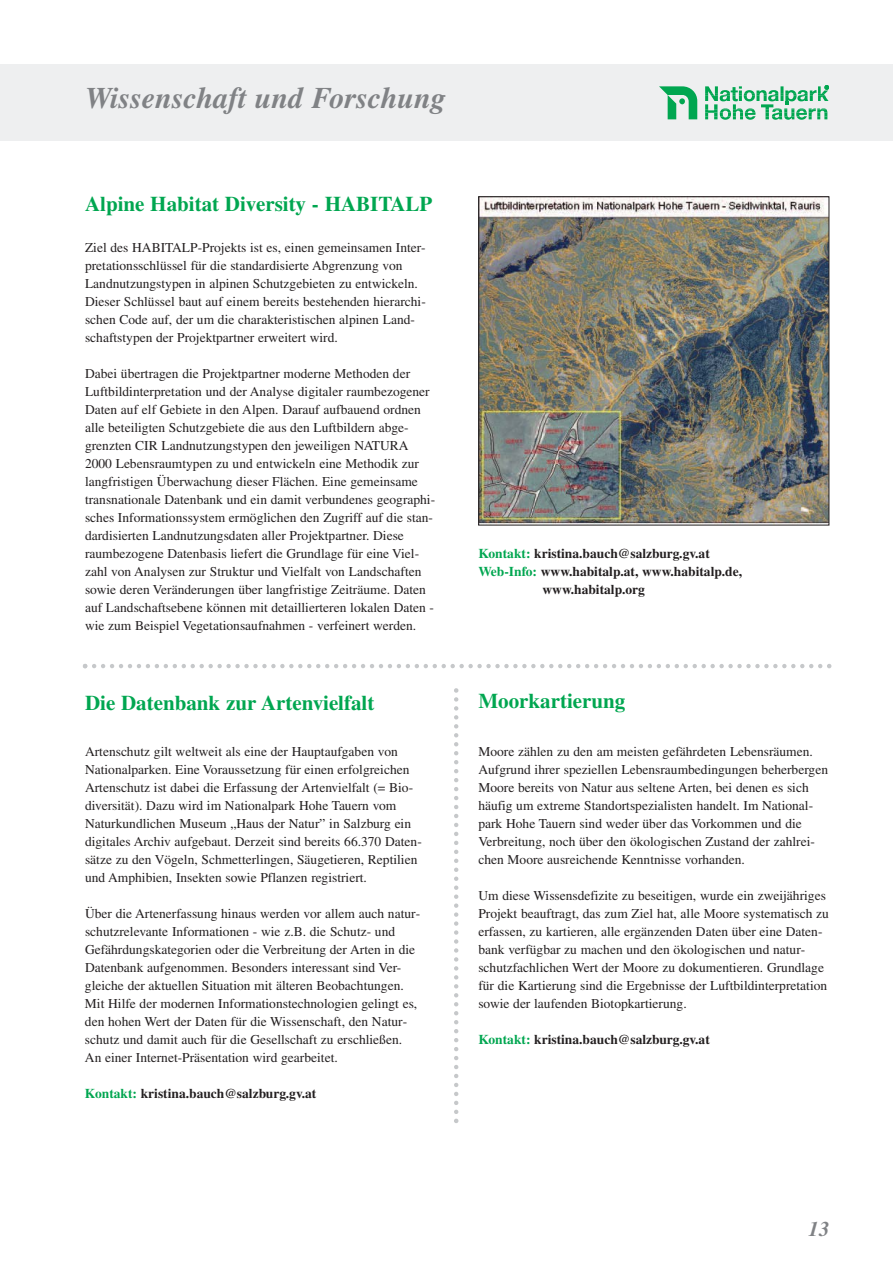
<style>
.page{position:relative;width:893px;height:1263px;background:#fff}
.page>*{position:absolute;margin:0;border:0;box-sizing:border-box;transform-origin:0 0}
.t1{font:italic 700 30px "Times";color:#808285}
.t2{font:700 21px "Times";color:#00a650}
.t3{font:italic 700 21px "Times";color:#808285}
.t4{font:13.5px/18px "Times";color:#231f20}
.t5{font:700 13.5px "Times";color:#231f20}
.s1{color:#00a650}
</style>
<div class="page">
<div style="left:3px;top:64px;width:890px;height:76px;background:#eeeff0"></div>
<div style="left:0;top:64px;width:13px;height:76px;background:#eeeff0"></div>
<svg style="left:659px;top:86px;width:38px;height:33px"></svg>
<svg style="left:705px;top:85px;width:124px;height:35px"></svg>
<img style="left:480px;top:199px;width:347px;height:324px">
<div style="left:478px;top:197px;width:351px;height:328px;border:1px solid #231f20"></div>
<svg style="left:83px;top:664px;width:748px;height:4px"></svg>
<svg style="left:454px;top:688px;width:4px;height:435px"></svg>
<h1 class="t1" style="left:85px;top:87px;width:363px">Wissenschaft und Forschung</h1>
<h2 class="t2" style="left:85px;top:197px;width:349px">Alpine Habitat Diversity - HABITALP</h2>
<p class="t4" style="left:85px;top:240px;width:342px">Ziel des HABITALP-Projekts ist es, einen gemeinsamen Inter - pretationsschlüssel für die standardisierte Abgrenzung von Landnutzungstypen in alpinen Schutzgebieten zu entwickeln.<br>Dieser Schlüssel baut auf einem bereits bestehenden hierarchi&shy;schen Code auf, der um die charakteristischen alpinen Land - schaftstypen der Projektpartner erweitert wird.</p>
<p class="t4" style="left:85px;top:366px;width:352px">Dabei übertragen die Projektpartner moderne Methoden der Luftbildinterpretation und der Analyse digitaler raumbezogener Daten auf elf Gebiete in den Alpen. Darauf aufbauend ordnen alle beteiligten Schutz gebiete die aus den Luftbildern abge&shy;grenzten CIR Landnutz ungstypen den jeweiligen NATURA 2000 Lebensraumtypen zu und entwickeln eine Methodik zur langfristigen Überwachung dieser Flächen. Eine gemeinsame transnationale Datenbank und ein damit verbundenes geographi&shy;sches Informationssystem ermöglichen den Zugriff auf die stan&shy;dardisierten Landnutz ungs daten aller Projektpartner. Diese raumbezogene Datenbasis liefert die Grundlage für eine Viel - zahl von Analysen zur Struktur und Vielfalt von Land schaften sowie deren Veränderungen über langfristige Zeit räume. Daten auf Landschaftsebene können mit detaillierteren lokalen Daten - wie zum Beispiel Vegetationsaufnahmen - verfeinert werden.</p>
<h2 class="t2" style="left:85px;top:695px;width:291px">Die Datenbank zur Artenvielfalt</h2>
<p class="t4" style="left:85px;top:744px;width:338px">Artenschutz gilt weltweit als eine der Hauptaufgaben von Nationalparken. Eine Voraussetzung für einen erfolgreichen Artenschutz ist dabei die Erfassung der Artenvielfalt (= Bio - diversität). Dazu wird im Nationalpark Hohe Tauern vom Naturkundlichen Museum „Haus der Natur” in Salzburg ein digitales Archiv aufgebaut. Derzeit sind bereits 66.370 Daten - sätze zu den Vögeln, Schmetterlingen, Säugetieren, Reptilien und Amphibien, Insekten sowie Pflanzen registriert.</p>
<p class="t4" style="left:85px;top:906px;width:337px">Über die Artenerfassung hinaus werden vor allem auch natur&shy;schutzrelevante Informationen - wie z.B. die Schutz- und Gefähr dungs kategorien oder die Verbreitung der Arten in die Daten bank aufgenommen. Besonders interessant sind Ver - gleiche der aktuellen Situation mit älteren Beobachtungen.<br>Mit Hilfe der modernen Informationstechnologien gelingt es, den hohen Wert der Daten für die Wissenschaft, den Natur - schutz und damit auch für die Gesellschaft zu erschließen.<br>An einer Internet-Präsentation wird gearbeitet.</p>
<p class="t5" style="left:85px;top:1089px;width:233px"><span class="s1">Kontakt:</span> kristina.bauch@salzburg.gv.at</p>
<p class="t5" style="left:478px;top:549px;width:233px"><span class="s1">Kontakt:</span> kristina.bauch@salzburg.gv.at</p>
<p class="t5" style="left:478px;top:567px;width:265px"><span class="s1">Web-Info:</span> www.habitalp.at, www.habitalp.de,</p>
<p class="t5" style="left:542px;top:585px;width:104px">www.habitalp.org</p>
<h2 class="t2" style="left:478px;top:693px;width:148px">Moorkartierung</h2>
<p class="t4" style="left:478px;top:744px;width:351px">Moore zählen zu den am meisten gefährdeten Lebensräumen.<br>Aufgrund ihrer speziellen Lebensraumbedingungen beherbergen Moore bereits von Natur aus seltene Arten, bei denen es sich häufig um extreme Standortspezialisten handelt. Im National - park Hohe Tauern sind weder über das Vorkommen und die Verbreitung, noch über den ökologischen Zustand der zahlrei&shy;chen Moore ausreichende Kenntnisse vorhanden.</p>
<p class="t4" style="left:478px;top:888px;width:352px">Um diese Wissensdefizite zu beseitigen, wurde ein zweijähriges Projekt beauftragt, das zum Ziel hat, alle Moore systematisch zu erfassen, zu kartieren, alle ergänzenden Daten über eine Daten - bank verfügbar zu machen und den ökologischen und natur&shy;schutzfachlichen Wert der Moore zu dokumentieren. Grundlage für die Kartierung sind die Ergebnisse der Luftbildinterpretation sowie der laufenden Biotopkartierung.</p>
<p class="t5" style="left:478px;top:1035px;width:233px"><span class="s1">Kontakt:</span> kristina.bauch@salzburg.gv.at</p>
<h2 class="t3" style="left:809px;top:1221px;width:22px">13</h2>
</div>
